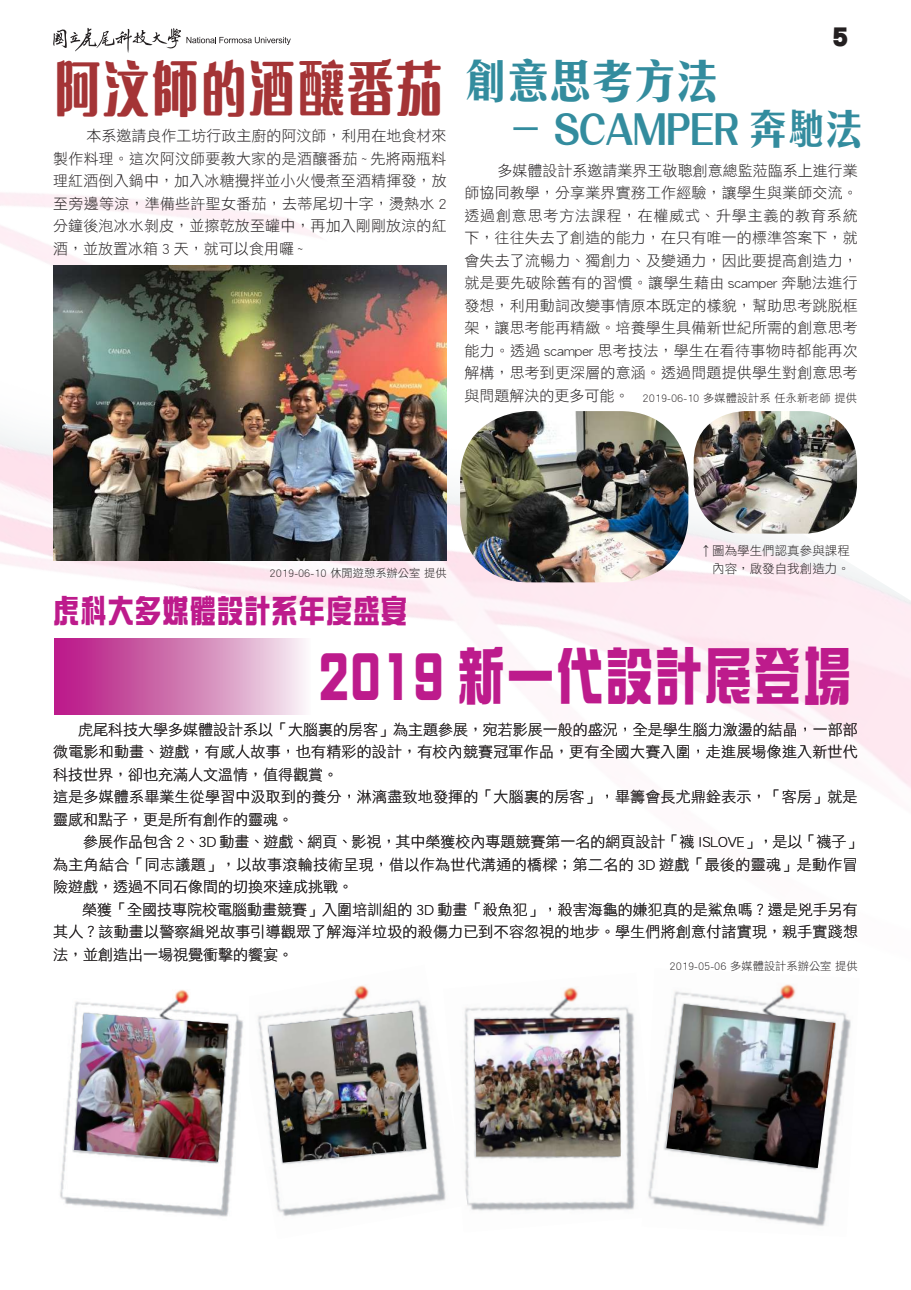
<style>
.page{position:relative;width:911px;height:1290px;background:#fff}
.page>*{position:absolute;margin:0;border:0;box-sizing:border-box;transform-origin:0 0}
.t1{font:700 64.12px "CJ Ngai HK";letter-spacing:.04em;color:#bd1b8c;scale:.74 1}
.t2{font:700 63.38px "M Ngai HK";color:#a43436;scale:.77 1}
.t3{font:700 42.5px "C Hei 3 HK";color:#338c9e;scale:.89 1}
.t4{font:700 32.75px "CJ Ngai HK";letter-spacing:.04em;color:#bd1b8c;scale:.8 1}
.t5{font:27.5px "DF Hei Std W12";color:#231f20}
.t6{font:15px/22.5px "DF Hei Std W3";letter-spacing:.01em;color:#231f20;text-align:justify}
.t7{font:12.5px/17.5px "DF Hei Std W3";color:#231f20;text-align:right}
.t8{font:11.25px "DF Hei Std W3";color:#231f20}
</style>
<div class="page">
<img style="left:0;top:27px;width:911px;height:762px">
<img style="left:53px;top:265px;width:393px;height:296px">
<img style="left:460px;top:411px;width:228px;height:171px">
<img style="left:693px;top:411px;width:164px;height:123px">
<div style="left:54px;top:638px;width:256px;height:76px;background:linear-gradient(to right,#b40f7e,#f3ecef)"></div>
<img style="left:467px;top:987px;width:168px;height:224px">
<img style="left:648px;top:984px;width:203px;height:242px">
<img style="left:474px;top:1018px;width:146px;height:138px">
<img style="left:666px;top:1004px;width:169px;height:164px">
<img style="left:258px;top:985px;width:209px;height:231px">
<img style="left:268px;top:1011px;width:158px;height:151px">
<img style="left:60px;top:990px;width:183px;height:227px">
<img style="left:74px;top:1013px;width:154px;height:148px">
<h3 class="t5" style="left:831px;top:21px;width:19px">5</h3>
<h2 class="t2" style="left:53px;top:46px;width:865px">阿汶師的酒釀番茄<sup>創意思考方法</sup></h2>
<h3 class="t3" style="left:507px;top:96px;width:401px">－ SCAMPER 奔馳法</h3>
<p class="t6" style="left:53px;top:124px;width:395px;text-indent:33px">本系邀請良作工坊行政主廚的阿汶師，利用在地食材來製作料理。這次阿汶師要教大家的是酒釀番茄 ~ 先將兩瓶料理紅酒倒入鍋中，加入冰糖攪拌並小火慢煮至酒精揮發，放至旁邊等涼，準備些許聖女番茄，去蒂尾切十字，燙熱水 2分鐘後泡冰水剝皮，並擦乾放至罐中，再加入剛剛放涼的紅酒，並放置冰箱 3 天，就可以食用囉 ~</p>
<p class="t6" style="left:464px;top:159px;width:395px;text-indent:33px">多媒體設計系邀請業界王敬聰創意總監蒞臨系上進行業師協同教學，分享業界實務工作經驗，讓學生與業師交流。透過創意思考方法課程，在權威式、升學主義的教育系統下，往往失去了創造的能力，在只有唯一的標準答案下，就會失去了流暢力、獨創力、及變通力，因此要提高創造力，就是要先破除舊有的習慣。讓學生藉由 scamper 奔馳法進行發想，利用動詞改變事情原本既定的樣貌，幫助思考跳脫框架，讓思考能再精緻。培養學生具備新世紀所需的創意思考能力。透過 scamper 思考技法，學生在看待事物時都能再次解構，思考到更深層的意涵。透過問題提供學生對創意思考與問題解決的更多可能。</p>
<p class="t8" style="left:642px;top:392px;width:216px">2019-06-10 多媒體設計系 任永新老師 提供</p>
<p class="t8" style="left:269px;top:567px;width:178px">2019-06-10 休閒遊憩系辦公室 提供</p>
<h3 class="t4" style="left:53px;top:589px;width:444px">虎科大多媒體設計系年度盛宴</h3>
<p class="t7" style="left:700px;top:542px;width:151px">↑圖為學生們認真參與課程內容，啟發自我創造力。</p>
<h1 class="t1" style="left:319px;top:633px;width:720px">2019 新一代設計展登場</h1>
<p class="t6" style="left:53px;top:718px;width:806px;text-align:left;text-indent:25px">虎尾科技大學多媒體設計系以「大腦裏的房客」為主題參展，宛若影展一般的盛況，全是學生腦力激盪的結晶，一部部微電影和動畫、遊戲，有感人故事，也有精彩的設計，有校內競賽冠軍作品，更有全國大賽入圍，走進展場像進入新世代科技世界，卻也充滿人文溫情，值得觀賞。<br>這是多媒體系畢業生從學習中汲取到的養分，淋漓盡致地發揮的「大腦裏的房客」，畢籌會長尤鼎銓表示，「客房」就是靈感和點子，更是所有創作的靈魂。</p>
<p class="t6" style="left:53px;top:830px;width:810px;text-align:left;text-indent:30px">參展作品包含 2、3D 動畫、遊戲、網頁、影視，其中榮獲校內專題競賽第一名的網頁設計「襪 ISLOVE」，是以「襪子」為主角結合「同志議題」，以故事滾輪技術呈現，借以作為世代溝通的橋樑；第二名的 3D 遊戲「最後的靈魂」是動作冒險遊戲，透過不同石像間的切換來達成挑戰。</p>
<p class="t6" style="left:53px;top:898px;width:806px;text-indent:29px">榮獲「全國技專院校電腦動畫競賽」入圍培訓組的 3D 動畫「殺魚犯」，殺害海龜的嫌犯真的是鯊魚嗎？還是兇手另有其人？該動畫以警察緝兇故事引導觀眾了解海洋垃圾的殺傷力已到不容忽視的地步。學生們將創意付諸實現，親手實踐想法，並創造出一場視覺衝擊的饗宴。</p>
<p class="t8" style="left:669px;top:959px;width:190px">2019-05-06 多媒體設計系辦公室 提供</p>
</div>
